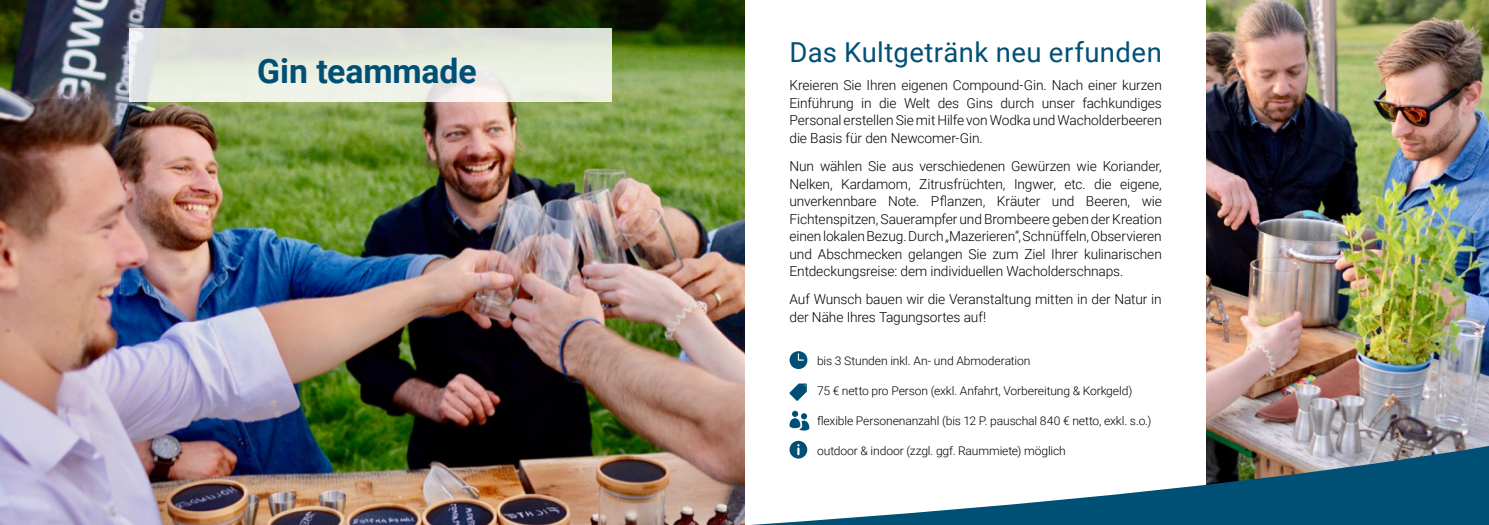
<style>
.page{position:relative;width:1489px;height:525px;background:#fff}
.page>*{position:absolute;margin:0;border:0;box-sizing:border-box;transform-origin:0 0}
.t1{font:700 33.75px "Roboto";letter-spacing:-.005em;color:#005075}
.t2{font:27.5px "Roboto";letter-spacing:.015em;color:#005075}
.t3{font:300 13.75px/17.5px "Roboto";letter-spacing:-.01em;color:#000202;text-align:justify}
.t4{font:300 11.88px "Roboto";letter-spacing:-.01em;color:#000202}
</style>
<div class="page">
<img style="left:1206px;top:0;width:282px;height:444px">
<img style="left:0;top:0;width:744px;height:524px">
<svg style="left:129px;top:28px;width:482px;height:74px;background:#e5e8df"></svg>
<svg style="left:765px;top:444px;width:723px;height:80px"></svg>
<svg style="left:789px;top:351px;width:19px;height:18px"></svg>
<svg style="left:789px;top:383px;width:17px;height:17px"></svg>
<svg style="left:789px;top:410px;width:20px;height:21px"></svg>
<svg style="left:789px;top:440px;width:18px;height:18px"></svg>
<h1 class="t1" style="left:257px;top:47px;width:221px">Gin teammade</h1>
<h2 class="t2" style="left:789px;top:33px;width:374px">Das Kultgetränk neu erfunden</h2>
<p class="t3" style="left:789px;top:76px;width:374px">Kreieren Sie Ihren eigenen Compound-Gin. Nach einer kurzen Einführung in die Welt des Gins durch unser fachkundiges Personal erstellen Sie mit Hilfe von Wodka und Wacholderbeeren die Basis für den Newcomer-Gin.</p>
<p class="t3" style="left:789px;top:157px;width:374px">Nun wählen Sie aus verschiedenen Gewürzen wie Koriander, Nelken, Kardamom, Zitrusfrüchten, Ingwer, etc. die eigene, unverkennbare Note. Pflanzen, Kräuter und Beeren, wie Fichtenspitzen, Sauerampfer und Brombeere geben der Kreation einen lokalen Bezug. Durch „Mazerieren“, Schnüffeln, Observieren und Abschmecken gelangen Sie zum Ziel Ihrer kulinarischen Entdeckungsreise: dem individuellen Wacholderschnaps.</p>
<p class="t3" style="left:789px;top:290px;width:374px">Auf Wunsch bauen wir die Veranstaltung mitten in der Natur in der Nähe Ihres Tagungsortes auf!</p>
<p class="t4" style="left:817px;top:352px;width:215px">bis 3 Stunden inkl. An- und Abmoderation</p>
<p class="t4" style="left:817px;top:382px;width:317px">75 € netto pro Person (exkl. Anfahrt, Vorbereitung &amp; Korkgeld)</p>
<p class="t4" style="left:817px;top:412px;width:336px">flexible Personenanzahl (bis 12 P. pauschal 840 € netto, exkl. s.o.)</p>
<p class="t4" style="left:817px;top:442px;width:250px">outdoor &amp; indoor (zzgl. ggf. Raummiete) möglich</p>
</div>
